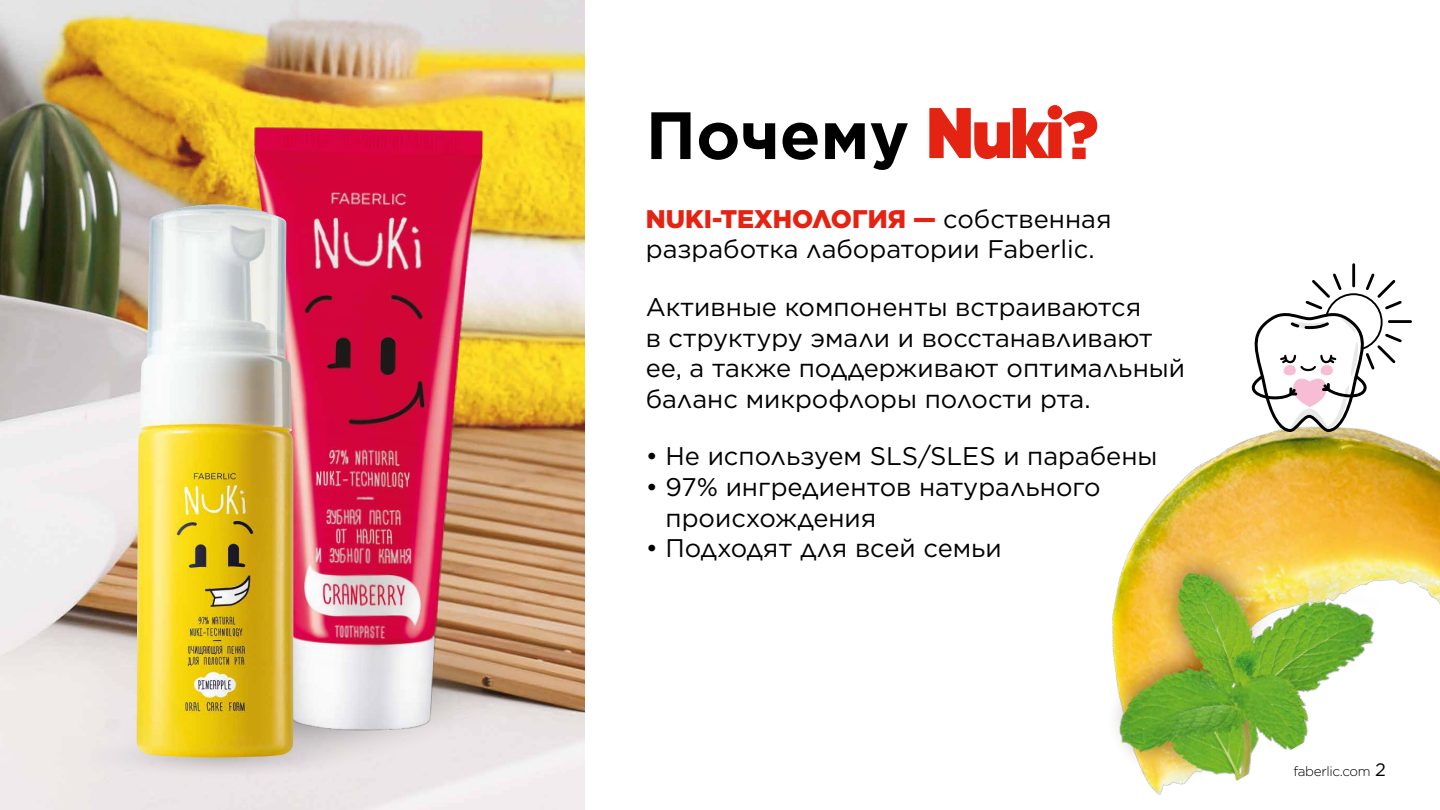
<style>
.page{position:relative;width:1440px;height:810px;background:#fff}
.page>*{position:absolute;margin:0;border:0;box-sizing:border-box;transform-origin:0 0}
.t1{font:900 67.5px "Gotham";color:#e42313}
.t2{font:700 66.75px "Gotham";color:#000}
.t3{font:25.5px/30.6px "Gotham";color:#000}
.t4{font:300 13.5px "Gotham";letter-spacing:-.025em;color:#000}
.s1{font-weight:900;color:#e42313}
.s2{font-weight:400;font-size:18px}
</style>
<div class="page">
<img style="left:1112px;top:432px;width:328px;height:363px">
<img style="left:0;top:0;width:584px;height:810px">
<svg style="left:112px;top:616px;width:433px;height:173px;fill:#ece6e8"></svg>
<svg style="left:80px;top:735px;width:274px;height:43px;fill:#e4dedf"></svg>
<img style="left:246px;top:99px;width:257px;height:640px">
<img style="left:136px;top:204px;width:157px;height:553px">
<svg style="left:929px;top:105px;width:133px;height:54px"></svg>
<hr style="left:1352px;top:265px;width:3px;height:21px;background:#000">
<hr style="left:1389px;top:320px;width:22px;height:3px;background:#000">
<svg style="left:1251px;top:271px;width:153px;height:161px"></svg>
<h2 class="t2" style="left:646px;top:91px;width:265px">Почему</h2>
<h1 class="t1" style="left:1062px;top:89px;width:38px">?</h1>
<p class="t3" style="left:646px;top:203px;width:467px"><span class="s1">NUKI-ТЕХНОЛОГИЯ —</span> собственная разработка лаборатории Faberlic.</p>
<p class="t3" style="left:646px;top:291px;width:541px">Активные компоненты встраиваются<br>в структуру эмали и восстанавливают ее, а также поддерживают оптимальный баланс микрофлоры полости рта.</p>
<p class="t3" style="left:646px;top:441px;width:513px">• Не используем SLS/SLES и парабены</p>
<p class="t3" style="left:666px;top:471px;width:437px;text-indent:-20px">• 97% ингредиентов натурального происхождения</p>
<p class="t3" style="left:646px;top:532px;width:358px">• Подходят для всей семьи</p>
<p class="t4" style="left:1293px;top:762px;width:94px">faberlic.com <span class="s2">2</span></p>
</div>
